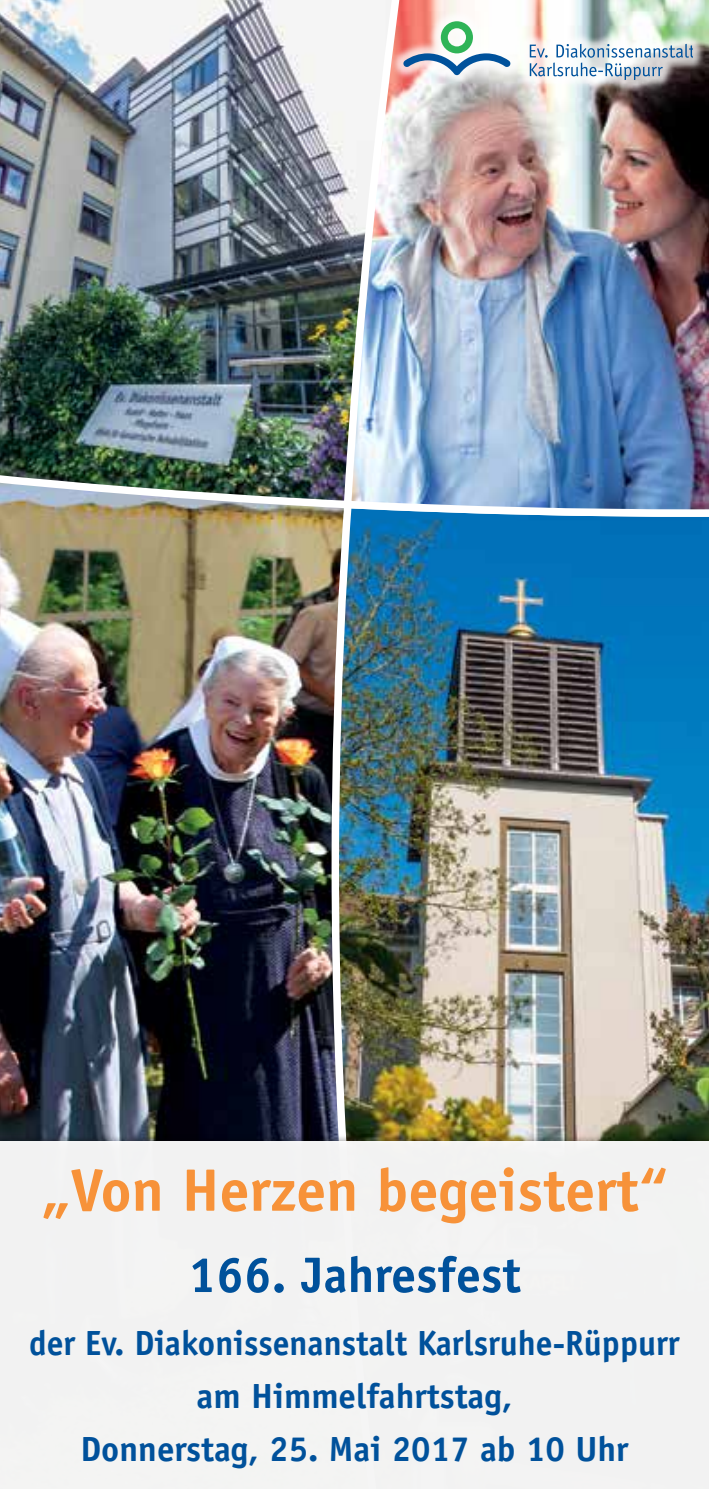
<style>
.page{position:relative;width:709px;height:1489px;background:#fff}
.page>*{position:absolute;margin:0;border:0;box-sizing:border-box;transform-origin:0 0}
.t1{font:700 60px "Officina Sans";color:#f79239}
.t2{font:700 50px "Officina Sans";color:#00519b}
.t3{font:700 35px/52.8px "Officina Sans";color:#00519b;text-align:center;scale:.96 1}
</style>
<div class="page">
<img style="left:393px;top:520px;width:316px;height:613px">
<img style="left:0;top:520px;width:393px;height:613px">
<img style="left:0;top:0;width:339px;height:520px">
<img style="left:339px;top:0;width:370px;height:520px">
<div style="left:390px;top:8px;width:315px;height:85px;background:#fff;opacity:.75"></div>
<svg style="left:403px;top:21px;width:108px;height:54px"></svg>
<svg style="left:530px;top:44px;width:163px;height:36px"></svg>
<div style="left:0;top:1133px;width:709px;height:355px;background:#000;opacity:.75"></div>
<div style="left:0;top:1141px;width:709px;height:347px;background:#f2f2f2"></div>
<h1 class="t1" style="left:40px;top:1152px;width:629px">„Von Herzen begeistert“</h1>
<h2 class="t2" style="left:188px;top:1243px;width:334px">166. Jahresfest</h2>
<p class="t3" style="left:29px;top:1316px;width:679px">der Ev. Diakonissenanstalt Karlsruhe-Rüppurr am Himmelfahrtstag,<br>Donnerstag, 25. Mai 2017 ab 10 Uhr</p>
</div>
